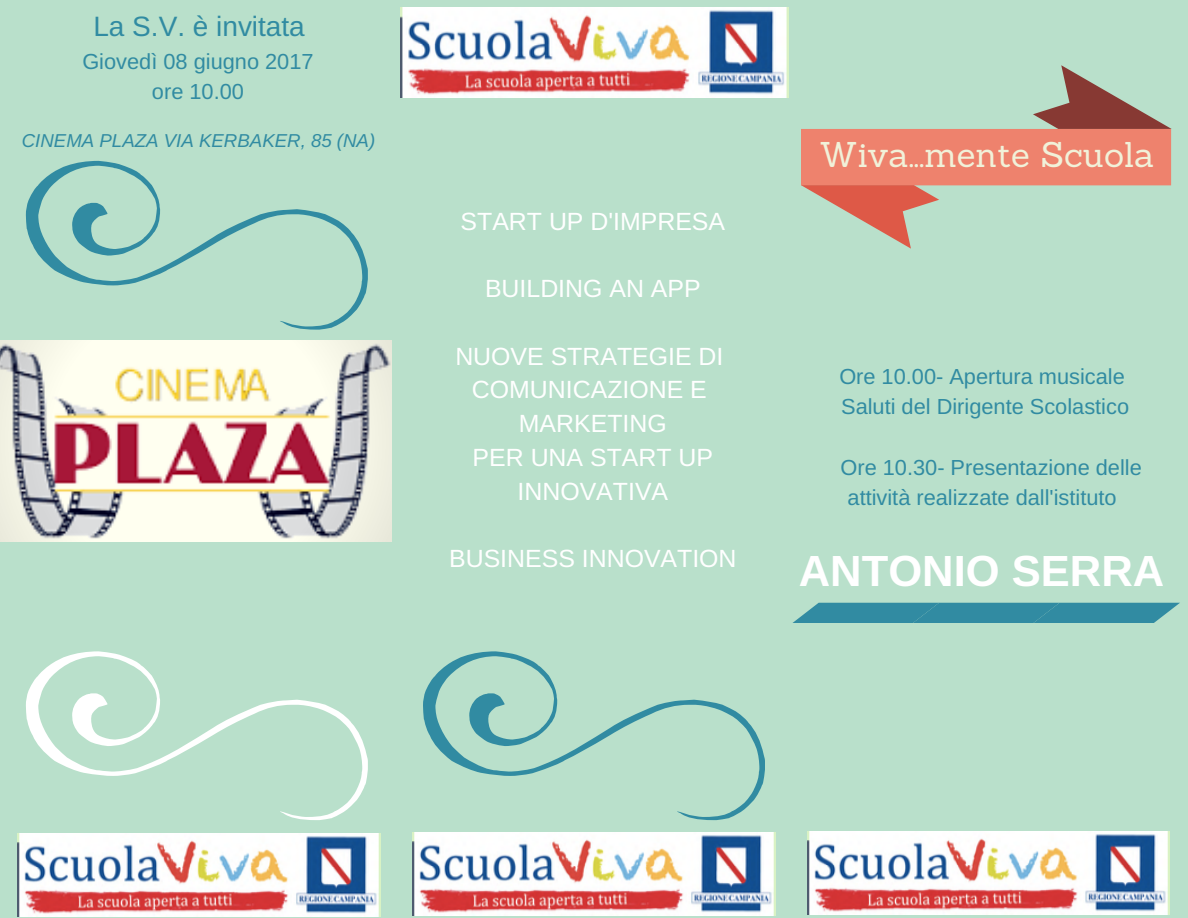
<style>
.page{position:relative;width:1188px;height:918px;background:#b9e0cb}
.page>*{position:absolute;margin:0;border:0;box-sizing:border-box;transform-origin:0 0}
.t1{font:700 43.65px "Arimo";color:#fff}
.t2{font:34.8px "Sanchez";color:#f1f1d9}
.t3{font:28.05px "Arimo";color:#318ba2}
.t4{font:24.9px/33.8px "Arimo";color:#fff;text-align:center}
.t5{font:21.75px/30.3px "Arimo";color:#318ba2}
.t6{font:italic 18.75px "Arimo";color:#318ba2}
</style>
<div class="page">
<img style="left:18px;top:834px;width:362px;height:83px">
<svg style="left:26px;top:651px;width:342px;height:169px"></svg>
<img style="left:400px;top:8px;width:389px;height:90px">
<img style="left:413px;top:832px;width:362px;height:84px">
<img style="left:808px;top:831px;width:362px;height:84px">
<svg style="left:423px;top:651px;width:342px;height:169px"></svg>
<svg style="left:26px;top:161px;width:342px;height:169px"></svg>
<svg style="left:0;top:341px;width:391px;height:200px;background:#dcccc4"></svg>
<svg style="left:794px;top:603px;width:386px;height:19px;background:#3990a4"></svg>
<svg style="left:801px;top:65px;width:370px;height:184px"></svg>
<p class="t3" style="left:93px;top:11px;width:213px">La S.V. è invitata</p>
<p class="t5" style="left:82px;top:46px;width:233px;text-align:center">Giovedì 08 giugno 2017 ore 10.00</p>
<p class="t6" style="left:22px;top:130px;width:355px">CINEMA PLAZA VIA KERBAKER, 85 (NA)</p>
<p class="t4" style="left:461px;top:204px;width:266px">START UP D'IMPRESA</p>
<p class="t4" style="left:485px;top:271px;width:217px">BUILDING AN APP</p>
<p class="t4" style="left:455px;top:339px;width:270px">NUOVE STRATEGIE DI<br>COMUNICAZIONE E<br>MARKETING<br>PER UNA START UP<br>INNOVATIVA</p>
<p class="t4" style="left:449px;top:541px;width:289px">BUSINESS INNOVATION</p>
<h2 class="t2" style="left:820px;top:132px;width:336px">Wiva...mente Scuola</h2>
<p class="t5" style="left:839px;top:361px;width:291px">Ore 10.00- Apertura musicale<br>Saluti del Dirigente Scolastico</p>
<p class="t5" style="left:848px;top:452px;width:296px;text-indent:-7px">Ore 10.30- Presentazione delle attività realizzate dall'istituto</p>
<h1 class="t1" style="left:799px;top:547px;width:367px">ANTONIO SERRA</h1>
</div>
